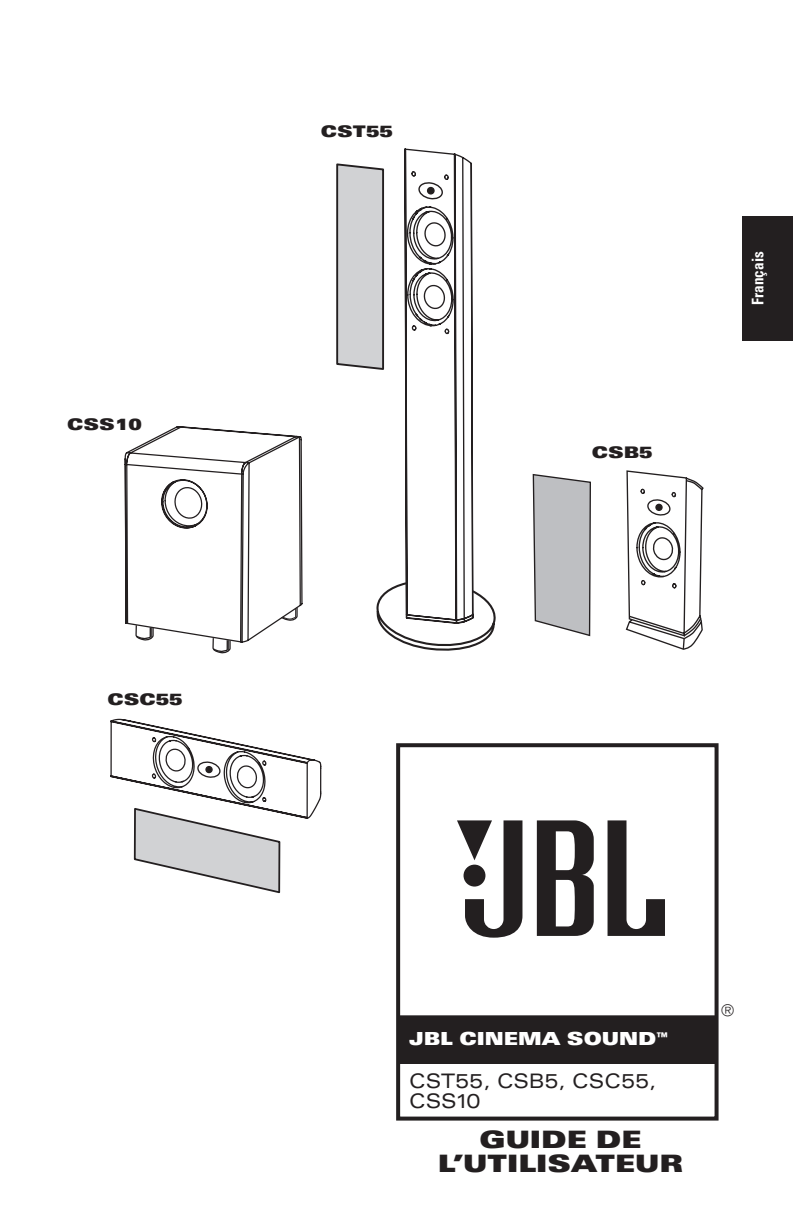
<style>
.page{position:relative;width:794px;height:1225px;background:#fff}
.page>*{position:absolute;margin:0;border:0;box-sizing:border-box;transform-origin:0 0}
.t1{font:900 expanded 24px/24px "Univers";color:#231f20;text-align:center}
.t2{font:expanded 20px/20px "Univers";color:#231f20;scale:.95 1}
.t3{font:900 expanded 18px "Univers";color:#fff;scale:.95 1}
.t4{font:900 expanded 16px "Univers";color:#231f20}
.t5{font:700 condensed 16px "Univers";color:#fff;scale:.95 1}
.t6{font:16px "Helvetica";color:#231f20}
</style>
<div class="page">
<div style="left:742px;top:216px;width:50px;height:124px;background:#231f20"></div>
<svg style="left:607px;top:820px;width:58px;height:116px"></svg>
<svg style="left:537px;top:820px;width:57px;height:116px"></svg>
<svg style="left:457px;top:820px;width:65px;height:117px"></svg>
<div style="left:396px;top:743px;width:322px;height:377px;border:4px solid #231f20"></div>
<div style="left:399px;top:1015px;width:317px;height:48px;background:#231f20"></div>
<svg style="left:376px;top:584px;width:119px;height:66px"></svg>
<svg style="left:398px;top:429px;width:98px;height:196px"></svg>
<svg style="left:124px;top:426px;width:72px;height:210px"></svg>
<svg style="left:135px;top:624px;width:19px;height:17px"></svg>
<svg style="left:196px;top:427px;width:107px;height:227px"></svg>
<svg style="left:110px;top:718px;width:212px;height:176px"></svg>
<svg style="left:336px;top:148px;width:137px;height:281px"></svg>
<svg style="left:532px;top:470px;width:172px;height:180px"></svg>
<p class="t4" style="left:67px;top:418px;width:76px">CSS10</p>
<p class="t4" style="left:107px;top:693px;width:77px">CSC55</p>
<p class="t4" style="left:321px;top:125px;width:73px">CST55</p>
<p class="t4" style="left:592px;top:446px;width:62px">CSB5</p>
<p class="t5" style="left:752px;top:305px;width:58px;rotate:-90deg">Français</p>
<p class="t3" style="left:409px;top:1032px;width:274px">JBL CINEMA SOUND<sup>™</sup></p>
<p class="t2" style="left:409px;top:1072px;width:262px">CST55, CSB5, CSC55,<br>CSS10</p>
<p class="t1" style="left:438px;top:1129px;width:247px">GUIDE DE<br>L’UTILISATEUR</p>
<p class="t6" style="left:722px;top:1004px;width:13px">®</p>
</div>
